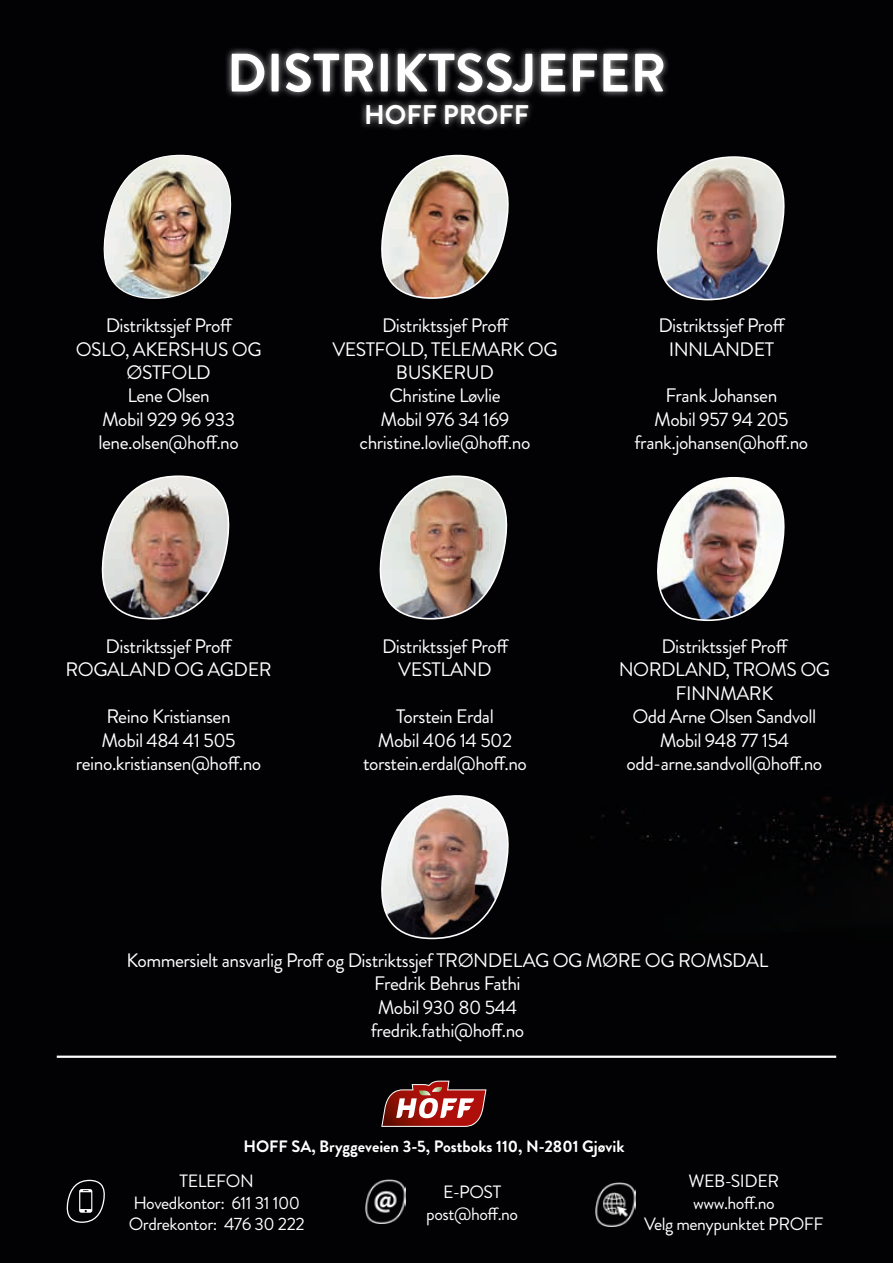
<style>
.page{position:relative;width:893px;height:1263px;background:#020204}
.page>*{position:absolute;margin:0;border:0;box-sizing:border-box;transform-origin:0 0}
.t1{font:700 54px "Brandon Grotesque";color:#fff}
.t2{font:700 27px "Brandon Grotesque";color:#fff}
.t3{font:19.5px/23.4px "Brandon Grotesque";letter-spacing:-.025em;color:#fff;text-align:center}
.t4{font:17.85px/21.5px "Brandon Grotesque";letter-spacing:-.025em;color:#fff;text-align:center}
.t5{font:700 16.5px "Brandon Grotesque";color:#fff}
</style>
<div class="page">
<img style="left:366px;top:1179px;width:39px;height:44px">
<svg style="left:66px;top:1179px;width:39px;height:44px;background:#2b2b2d"></svg>
<img style="left:596px;top:1183px;width:39px;height:44px">
<svg style="left:381px;top:1080px;width:105px;height:47px;background:#91433e"></svg>
<div style="left:224px;top:46px;width:447px;height:86px;background:#fff;opacity:.75"></div>
<img style="left:654px;top:155px;width:134px;height:146px">
<img style="left:99px;top:475px;width:133px;height:145px">
<img style="left:376px;top:475px;width:134px;height:145px">
<img style="left:654px;top:476px;width:134px;height:146px">
<svg style="left:378px;top:794px;width:134px;height:146px;background:#82736e"></svg>
<hr style="left:57px;top:1055px;width:779px;height:3px;background:#fff">
<img style="left:100px;top:154px;width:134px;height:145px">
<img style="left:378px;top:154px;width:134px;height:146px">
<h1 class="t1" style="left:227px;top:35px;width:441px">DISTRIKTSSJEFER</h1>
<h2 class="t2" style="left:364px;top:96px;width:166px">HOFF PROFF</h2>
<p class="t3" style="left:76px;top:314px;width:187px">Distriktssjef Proff<br>OSLO, AKERSHUS OG<br>ØSTFOLD<br>Lene Olsen<br>Mobil 929 96 933 lene.olsen@hoff.no</p>
<p class="t3" style="left:332px;top:314px;width:227px">Distriktssjef Proff<br>VESTFOLD, TELEMARK OG<br>BUSKERUD<br>Christine Løvlie<br>Mobil 976 34 169 christine.lovlie@hoff.no</p>
<p class="t3" style="left:658px;top:314px;width:128px">Distriktssjef Proff<br>INNLANDET</p>
<p class="t3" style="left:635px;top:384px;width:175px">Frank Johansen<br>Mobil 957 94 205 frank.johansen@hoff.no</p>
<p class="t3" style="left:66px;top:635px;width:208px">Distriktssjef Proff<br>ROGALAND OG AGDER</p>
<p class="t3" style="left:76px;top:705px;width:187px">Reino Kristiansen<br>Mobil 484 41 505 reino.kristiansen@hoff.no</p>
<p class="t3" style="left:382px;top:635px;width:128px">Distriktssjef Proff<br>VESTLAND</p>
<p class="t3" style="left:363px;top:705px;width:165px">Torstein Erdal<br>Mobil 406 14 502 torstein.erdal@hoff.no</p>
<p class="t3" style="left:619px;top:635px;width:213px">Distriktssjef Proff<br>NORDLAND, TROMS OG<br>FINNMARK<br>Odd Arne Olsen Sandvoll<br>Mobil 948 77 154 odd-arne.sandvoll@hoff.no</p>
<p class="t3" style="left:127px;top:948px;width:643px">Kommersielt ansvarlig Proff og Distriktssjef TRØNDELAG OG MØRE OG ROMSDAL Fredrik Behrus Fathi<br>Mobil 930 80 544<br>fredrik.fathi@hoff.no</p>
<p class="t5" style="left:243px;top:1134px;width:383px">HOFF SA, Bryggeveien 3-5, Postboks 110, N-2801 Gjøvik</p>
<p class="t4" style="left:129px;top:1171px;width:177px">TELEFON<br>Hovedkontor: 611 31 100<br>Ordrekontor: 476 30 222</p>
<p class="t4" style="left:644px;top:1171px;width:181px">WEB-SIDER<br>www.hoff.no<br>Velg menypunktet PROFF</p>
<p class="t4" style="left:426px;top:1182px;width:94px">E-POST post@hoff.no</p>
</div>
